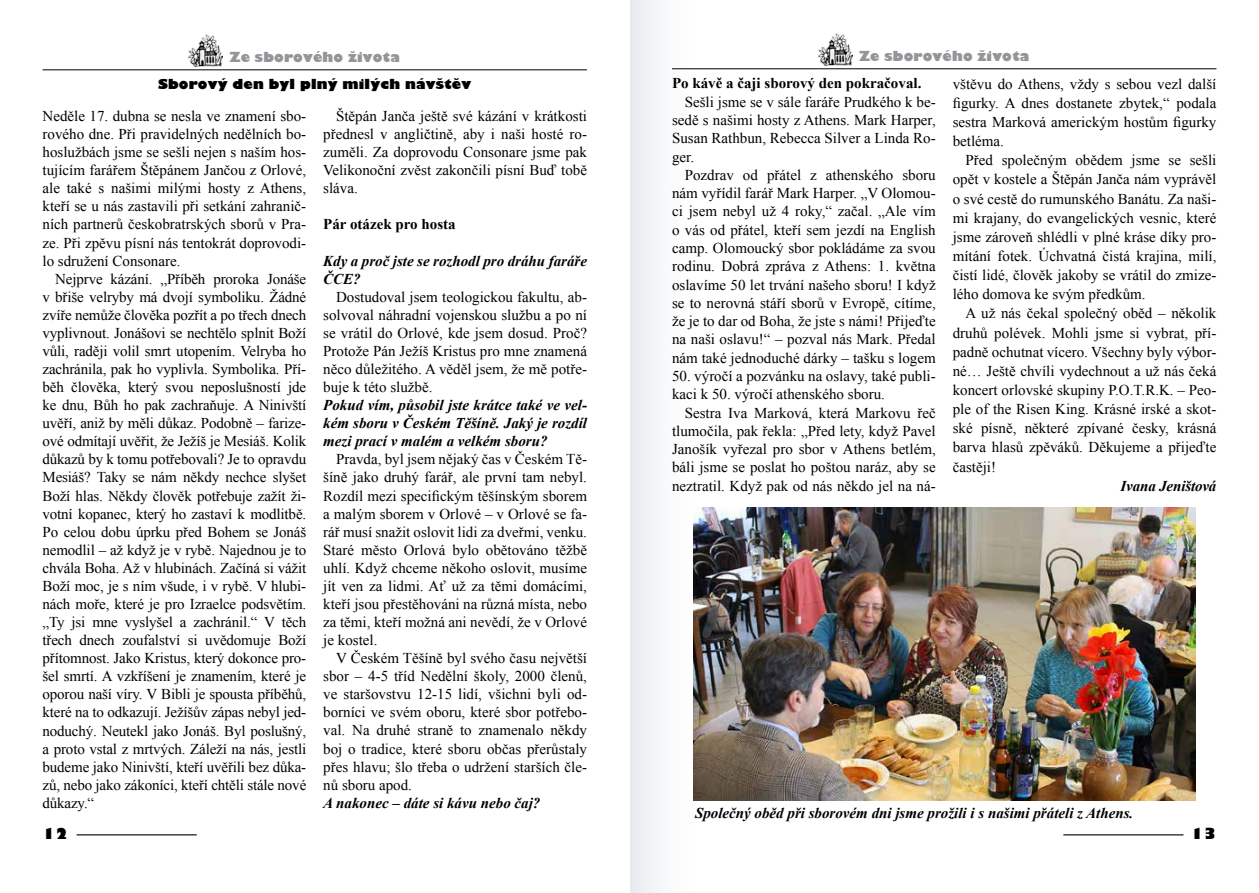
<style>
.page{position:relative;width:1259px;height:893px;background:#fff}
.page>*{position:absolute;margin:0;border:0;box-sizing:border-box;transform-origin:0 0}
.t1{font:15px/18.1px "Times New Roman";color:#000;text-align:justify}
.t2{font:italic 700 15px/18px "Times New Roman";color:#000}
.t3{font:700 15px "Times New Roman";color:#000}
.t4{font:800 15px "Gilbert";color:#000}
.t5{font:800 13.5px "Gilbert";letter-spacing:.01em;color:#939598}
.t6{font:800 13.5px "Gilbert";letter-spacing:.01em;color:#000}
</style>
<div class="page">
<hr style="left:77px;top:834px;width:120px;height:1px;background:#000">
<hr style="left:1063px;top:834px;width:120px;height:1px;background:#000">
<div style="left:630px;top:0;width:67px;height:893px;background:linear-gradient(to right,#e9ecf0,#fff)"></div>
<img style="left:189px;top:34px;width:34px;height:33px">
<hr style="left:43px;top:69px;width:544px;height:1px;background:#000">
<img style="left:818px;top:33px;width:34px;height:33px">
<hr style="left:672px;top:68px;width:544px;height:1px;background:#000">
<img style="left:693px;top:508px;width:502px;height:293px">
<p class="t5" style="left:229px;top:49px;width:172px">Ze sborového života</p>
<p class="t6" style="left:158px;top:76px;width:315px">Sborový den byl plný milých návštěv</p>
<p class="t1" style="left:43px;top:107px;width:265px">Neděle 17. dubna se nesla ve znamení sbo&shy;rového dne. Při pravidelných nedělních bo&shy;hoslužbách jsme se sešli nejen s naším hos&shy;tujícím farářem Štěpánem Jančou z Orlové, ale také s našimi milými hosty z Athens, kteří se u nás zastavili při setkání zahranič&shy;ních partnerů českobratrských sborů v Pra&shy;ze. Při zpěvu písní nás tentokrát doprovodi&shy;lo sdružení Consonare.</p>
<p class="t1" style="left:43px;top:269px;width:265px;text-indent:13px">Nejprve kázání. „Příběh proroka Jonáše v břiše velryby má dvojí symboliku. Žádné zvíře nemůže člověka pozřít a po třech dnech vyplivnout. Jonášovi se nechtělo splnit Boží vůli, raději volil smrt utopením. Velryba ho zachránila, pak ho vyplivla. Symbolika. Pří&shy;běh člověka, který svou neposlušností jde ke dnu, Bůh ho pak zachraňuje. A Ninivští uvěří, aniž by měli důkaz. Podobně – farize&shy;ové odmítají uvěřit, že Ježíš je Mesiáš. Kolik důkazů by k tomu potřebovali? Je to opravdu Mesiáš? Taky se nám někdy nechce slyšet Boží hlas. Někdy člověk potřebuje zažít ži&shy;votní kopanec, který ho zastaví k modlitbě.<br>Po celou dobu úprku před Bohem se Jonáš nemodlil – až když je v rybě. Najednou je to chvála Boha. Až v hlubinách. Začíná si vážit Boží moc, je s ním všude, i v rybě. V hlubi&shy;nách moře, které je pro Izraelce podsvětím. „Ty jsi mne vyslyšel a zachránil.“ V těch třech dnech zoufalství si uvědomuje Boží přítomnost. Jako Kristus, který dokonce pro&shy;šel smrtí. A vzkříšení je znamením, které je oporou naší víry. V Bibli je spousta příběhů, které na to odkazují. Ježíšův zápas nebyl jed&shy;noduchý. Neutekl jako Jonáš. Byl poslušný, a proto vstal z mrtvých. Záleží na nás, jestli budeme jako Ninivští, kteří uvěřili bez důka&shy;zů, nebo jako zákoníci, kteří chtěli stále nové důkazy.“</p>
<p class="t1" style="left:323px;top:107px;width:265px;text-indent:13px">Štěpán Janča ještě své kázání v krátkosti přednesl v angličtině, aby i naši hosté ro&shy;zuměli. Za doprovodu Consonare jsme pak Velikonoční zvěst zakončili písní Buď tobě sláva.</p>
<p class="t3" style="left:323px;top:214px;width:134px">Pár otázek pro hosta</p>
<p class="t2" style="left:323px;top:251px;width:265px">Kdy a proč jste se rozhodl pro dráhu faráře<br>ČCE?</p>
<p class="t1" style="left:323px;top:287px;width:265px;text-indent:13px">Dostudoval jsem teologickou fakultu, ab&shy;solvoval náhradní vojenskou službu a po ní se vrátil do Orlové, kde jsem dosud. Proč?<br>Protože Pán Ježíš Kristus pro mne znamená něco důležitého. A věděl jsem, že mě potře&shy;buje k této službě.</p>
<p class="t2" style="left:323px;top:396px;width:265px;text-align:justify">Pokud vím, působil jste krátce také ve vel&shy;kém sboru v Českém Těšíně. Jaký je rozdíl mezi prací v malém a velkém sboru?</p>
<p class="t1" style="left:323px;top:450px;width:265px;text-indent:13px">Pravda, byl jsem nějaký čas v Českém Tě&shy;šíně jako druhý farář, ale první tam nebyl.<br>Rozdíl mezi specifickým těšínským sborem a malým sborem v Orlové – v Orlové se fa&shy;rář musí snažit oslovit lidi za dveřmi, venku.<br>Staré město Orlová bylo obětováno těžbě uhlí. Když chceme někoho oslovit, musíme jít ven za lidmi. Ať už za těmi domácími, kteří jsou přestěhováni na různá místa, nebo za těmi, kteří možná ani nevědí, že v Orlové je kostel.</p>
<p class="t1" style="left:323px;top:649px;width:265px;text-indent:13px">V Českém Těšíně byl svého času největší sbor – 4-5 tříd Nedělní školy, 2000 členů, ve staršovstvu 12-15 lidí, všichni byli od&shy;borníci ve svém oboru, které sbor potřebo&shy;val. Na druhé straně to znamenalo někdy boj o tradice, které sboru občas přerůstaly přes hlavu; šlo třeba o udržení starších čle&shy;nů sboru apod.</p>
<p class="t2" style="left:323px;top:793px;width:219px">A nakonec – dáte si kávu nebo čaj?</p>
<p class="t5" style="left:859px;top:48px;width:172px">Ze sborového života</p>
<p class="t3" style="left:672px;top:73px;width:251px">Po kávě a čaji sborový den pokračoval.</p>
<p class="t1" style="left:672px;top:92px;width:265px;text-indent:13px">Sešli jsme se v sále faráře Prudkého k be&shy;sedě s našimi hosty z Athens. Mark Harper, Susan Rathbun, Rebecca Silver a Linda Ro&shy;ger.</p>
<p class="t1" style="left:672px;top:165px;width:265px;text-indent:13px">Pozdrav od přátel z athenského sboru nám vyřídil farář Mark Harper. „V Olomou&shy;ci jsem nebyl už 4 roky,“ začal. „Ale vím o vás od přátel, kteří sem jezdí na English camp. Olomoucký sbor pokládáme za svou rodinu. Dobrá zpráva z Athens: 1. května oslavíme 50 let trvání našeho sboru! I když se to nerovná stáří sborů v Evropě, cítíme, že je to dar od Boha, že jste s námi! Přijeďte na naši oslavu!“ – pozval nás Mark. Předal nám také jednoduché dárky – tašku s logem</p>
<p class="t1" style="left:672px;top:367px;width:265px">50. výročí a pozvánku na oslavy, také publi&shy;kaci k 50. výročí athenského sboru.</p>
<p class="t1" style="left:672px;top:403px;width:265px;text-indent:13px">Sestra Iva Marková, která Markovu řeč tlumočila, pak řekla: „Před lety, když Pavel Janošík vyřezal pro sbor v Athens betlém, báli jsme se poslat ho poštou naráz, aby se neztratil. Když pak od nás někdo jel na ná-</p>
<p class="t1" style="left:952px;top:74px;width:265px;line-height:19.2px">vštěvu do Athens, vždy s sebou vezl další figurky. A dnes dostanete zbytek,“ podala sestra Marková americkým hostům figurky betléma.</p>
<p class="t1" style="left:952px;top:150px;width:265px;line-height:19.2px;text-indent:13px">Před společným obědem jsme se sešli opět v kostele a Štěpán Janča nám vyprávěl o své cestě do rumunského Banátu. Za naši&shy;mi krajany, do evangelických vesnic, které jsme zároveň shlédli v plné kráse díky pro&shy;mítání fotek. Úchvatná čistá krajina, milí, čistí lidé, člověk jakoby se vrátil do zmize&shy;lého domova ke svým předkům.</p>
<p class="t1" style="left:952px;top:303px;width:265px;line-height:19.2px;text-indent:13px">A už nás čekal společný oběd – několik druhů polévek. Mohli jsme si vybrat, pří&shy;padně ochutnat vícero. Všechny byly výbor&shy;né… Ještě chvíli vydechnout a už nás čeká koncert orlovské skupiny P.O.T.R.K. – Peo&shy;ple of the Risen King. Krásné irské a skot&shy;ské písně, některé zpívané česky, krásná barva hlasů zpěváků. Děkujeme a přijeďte častěji!</p>
<p class="t2" style="left:1120px;top:476px;width:97px">Ivana Jeništová</p>
<p class="t2" style="left:695px;top:804px;width:440px">Společný oběd při sborovém dni jsme prožili i s našimi přáteli z Athens.</p>
<p class="t4" style="left:43px;top:824px;width:27px">12</p>
<p class="t4" style="left:1190px;top:824px;width:27px">13</p>
</div>
